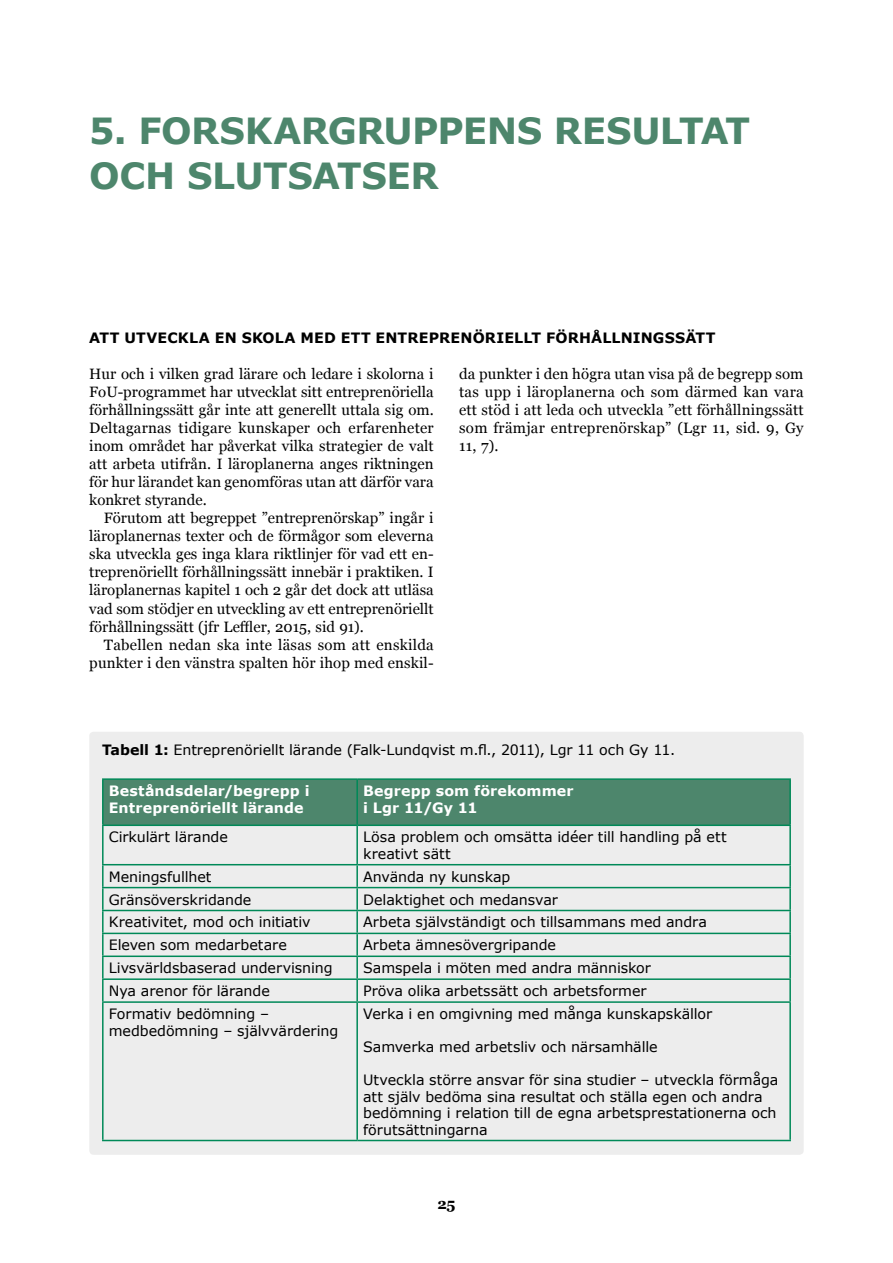
<style>
.page{position:relative;width:893px;height:1263px;background:#fff}
.page>*{position:absolute;margin:0;border:0;box-sizing:border-box;transform-origin:0 0}
.t1{font:700 36px/45px "Verdana";letter-spacing:-.015em;color:#4d866c}
.t2{font:15px/18px "Georgia";letter-spacing:.01em;color:#000;text-align:justify}
.t3{font:700 15px "Georgia";color:#000}
.t4{font:14.25px/16.5px "Verdana";letter-spacing:-.005em;color:#000}
.t5{font:700 14.25px/16.5px "Verdana";letter-spacing:.005em;color:#fff}
.t6{font:700 14.25px "Verdana";letter-spacing:.01em;color:#000}
.s1{font-weight:700}
</style>
<div class="page">
<div style="left:89px;top:732px;width:715px;height:423px;background:#ededed;border-radius:4px"></div>
<div style="left:104px;top:780px;width:685px;height:44px;background:#4d866c"></div>
<hr style="left:102px;top:778px;width:255px;height:2px;background:#008958">
<hr style="left:102px;top:780px;width:2px;height:44px;background:#008958">
<hr style="left:357px;top:778px;width:434px;height:2px;background:#008958">
<hr style="left:356px;top:780px;width:2px;height:44px;background:#008958">
<hr style="left:789px;top:780px;width:2px;height:44px;background:#008958">
<hr style="left:102px;top:824px;width:255px;height:2px;background:#008958">
<hr style="left:102px;top:826px;width:2px;height:38px;background:#008958">
<hr style="left:357px;top:824px;width:434px;height:2px;background:#008958">
<hr style="left:356px;top:826px;width:2px;height:38px;background:#008958">
<hr style="left:789px;top:826px;width:2px;height:38px;background:#008958">
<hr style="left:102px;top:864px;width:255px;height:1px;background:#008958">
<hr style="left:102px;top:865px;width:2px;height:22px;background:#008958">
<hr style="left:357px;top:864px;width:434px;height:1px;background:#008958">
<hr style="left:356px;top:865px;width:2px;height:22px;background:#008958">
<hr style="left:789px;top:865px;width:2px;height:22px;background:#008958">
<hr style="left:102px;top:887px;width:255px;height:1px;background:#008958">
<hr style="left:102px;top:888px;width:2px;height:22px;background:#008958">
<hr style="left:357px;top:887px;width:434px;height:1px;background:#008958">
<hr style="left:356px;top:888px;width:2px;height:22px;background:#008958">
<hr style="left:789px;top:888px;width:2px;height:22px;background:#008958">
<hr style="left:102px;top:910px;width:255px;height:1px;background:#008958">
<hr style="left:102px;top:911px;width:2px;height:22px;background:#008958">
<hr style="left:357px;top:910px;width:434px;height:1px;background:#008958">
<hr style="left:356px;top:911px;width:2px;height:22px;background:#008958">
<hr style="left:789px;top:911px;width:2px;height:22px;background:#008958">
<hr style="left:102px;top:933px;width:255px;height:1px;background:#008958">
<hr style="left:102px;top:934px;width:2px;height:21px;background:#008958">
<hr style="left:357px;top:933px;width:434px;height:1px;background:#008958">
<hr style="left:356px;top:934px;width:2px;height:21px;background:#008958">
<hr style="left:789px;top:934px;width:2px;height:21px;background:#008958">
<hr style="left:102px;top:955px;width:255px;height:2px;background:#008958">
<hr style="left:102px;top:957px;width:2px;height:21px;background:#008958">
<hr style="left:357px;top:955px;width:434px;height:2px;background:#008958">
<hr style="left:356px;top:957px;width:2px;height:21px;background:#008958">
<hr style="left:789px;top:957px;width:2px;height:21px;background:#008958">
<hr style="left:102px;top:978px;width:255px;height:2px;background:#008958">
<hr style="left:102px;top:980px;width:2px;height:21px;background:#008958">
<hr style="left:357px;top:978px;width:434px;height:2px;background:#008958">
<hr style="left:356px;top:980px;width:2px;height:21px;background:#008958">
<hr style="left:789px;top:980px;width:2px;height:21px;background:#008958">
<hr style="left:102px;top:1001px;width:255px;height:2px;background:#008958">
<hr style="left:102px;top:1003px;width:2px;height:137px;background:#008958">
<hr style="left:357px;top:1001px;width:434px;height:2px;background:#008958">
<hr style="left:356px;top:1003px;width:2px;height:137px;background:#008958">
<hr style="left:789px;top:1003px;width:2px;height:137px;background:#008958">
<hr style="left:102px;top:1140px;width:255px;height:1px;background:#008958">
<hr style="left:357px;top:1140px;width:434px;height:1px;background:#008958">
<h1 class="t1" style="left:89px;top:109px;width:662px">5. FORSKARGRUPPENS RESULTAT<br>OCH SLUTSATSER</h1>
<p class="t6" style="left:89px;top:328px;width:628px">ATT UTVECKLA EN SKOLA MED ETT ENTREPRENÖRIELLT FÖRHÅLLNINGSSÄTT</p>
<p class="t2" style="left:89px;top:364px;width:346px">Hur och i vilken grad lärare och ledare i skolorna i FoU-programmet har utvecklat sitt entreprenöriella förhållningssätt går inte att generellt uttala sig om.<br>Deltagarnas tidigare kunskaper och erfarenheter inom området har påverkat vilka strategier de valt att arbeta utifrån. I läroplanerna anges riktningen för hur lärandet kan genomföras utan att därför vara konkret styrande.</p>
<p class="t2" style="left:89px;top:508px;width:346px;text-indent:15px">Förutom att begreppet ”entreprenörskap” ingår i läroplanernas texter och de förmågor som eleverna ska utveckla ges inga klara riktlinjer för vad ett en&shy;treprenöriellt förhållningssätt innebär i praktiken. I läroplanernas kapitel 1 och 2 går det dock att utläsa vad som stödjer en utveckling av ett entreprenöriellt förhållningssätt (jfr Leffler, 2015, sid 91).</p>
<p class="t2" style="left:89px;top:635px;width:346px;text-align:right">Tabellen nedan ska inte läsas som att enskilda punkter i den vänstra spalten hör ihop med enskil-</p>
<p class="t2" style="left:459px;top:364px;width:346px">da punkter i den högra utan visa på de begrepp som tas upp i läroplanerna och som därmed kan vara ett stöd i att leda och utveckla ”ett förhållningssätt som främjar entreprenörskap” (Lgr 11, sid. 9, Gy 11, 7).</p>
<p class="t4" style="left:102px;top:742px;width:575px"><span class="s1">Tabell 1:</span> Entreprenöriellt lärande (Falk-Lundqvist m.fl., 2011), Lgr 11 och Gy 11.</p>
<p class="t5" style="left:109px;top:783px;width:202px">Beståndsdelar/begrepp i<br>Entreprenöriellt lärande</p>
<p class="t5" style="left:363px;top:783px;width:212px">Begrepp som förekommer i Lgr 11/Gy 11</p>
<p class="t4" style="left:109px;top:829px;width:121px">Cirkulärt lärande</p>
<p class="t4" style="left:363px;top:829px;width:365px">Lösa problem och omsätta idéer till handling på ett kreativt sätt</p>
<p class="t4" style="left:109px;top:868px;width:104px">Meningsfullhet</p>
<p class="t4" style="left:363px;top:868px;width:149px">Använda ny kunskap</p>
<p class="t4" style="left:109px;top:891px;width:144px">Gränsöverskridande</p>
<p class="t4" style="left:363px;top:891px;width:196px">Delaktighet och medansvar</p>
<p class="t4" style="left:109px;top:914px;width:203px">Kreativitet, mod och initiativ</p>
<p class="t4" style="left:363px;top:914px;width:345px">Arbeta självständigt och tillsammans med andra</p>
<p class="t4" style="left:109px;top:937px;width:180px">Eleven som medarbetare</p>
<p class="t4" style="left:363px;top:937px;width:194px">Arbeta ämnesövergripande</p>
<p class="t4" style="left:109px;top:960px;width:225px">Livsvärldsbaserad undervisning</p>
<p class="t4" style="left:363px;top:960px;width:289px">Samspela i möten med andra människor</p>
<p class="t4" style="left:109px;top:983px;width:163px">Nya arenor för lärande</p>
<p class="t4" style="left:363px;top:983px;width:285px">Pröva olika arbetssätt och arbetsformer</p>
<p class="t4" style="left:109px;top:1006px;width:231px">Formativ bedömning – medbedömning – självvärdering</p>
<p class="t4" style="left:363px;top:1006px;width:351px">Verka i en omgivning med många kunskapskällor</p>
<p class="t4" style="left:363px;top:1039px;width:296px">Samverka med arbetsliv och närsamhälle</p>
<p class="t4" style="left:363px;top:1072px;width:417px">Utveckla större ansvar för sina studier – utveckla förmåga att själv bedöma sina resultat och ställa egen och andra bedömning i relation till de egna arbetsprestationerna och förutsättningarna</p>
<p class="t3" style="left:437px;top:1192px;width:20px">25</p>
</div>
